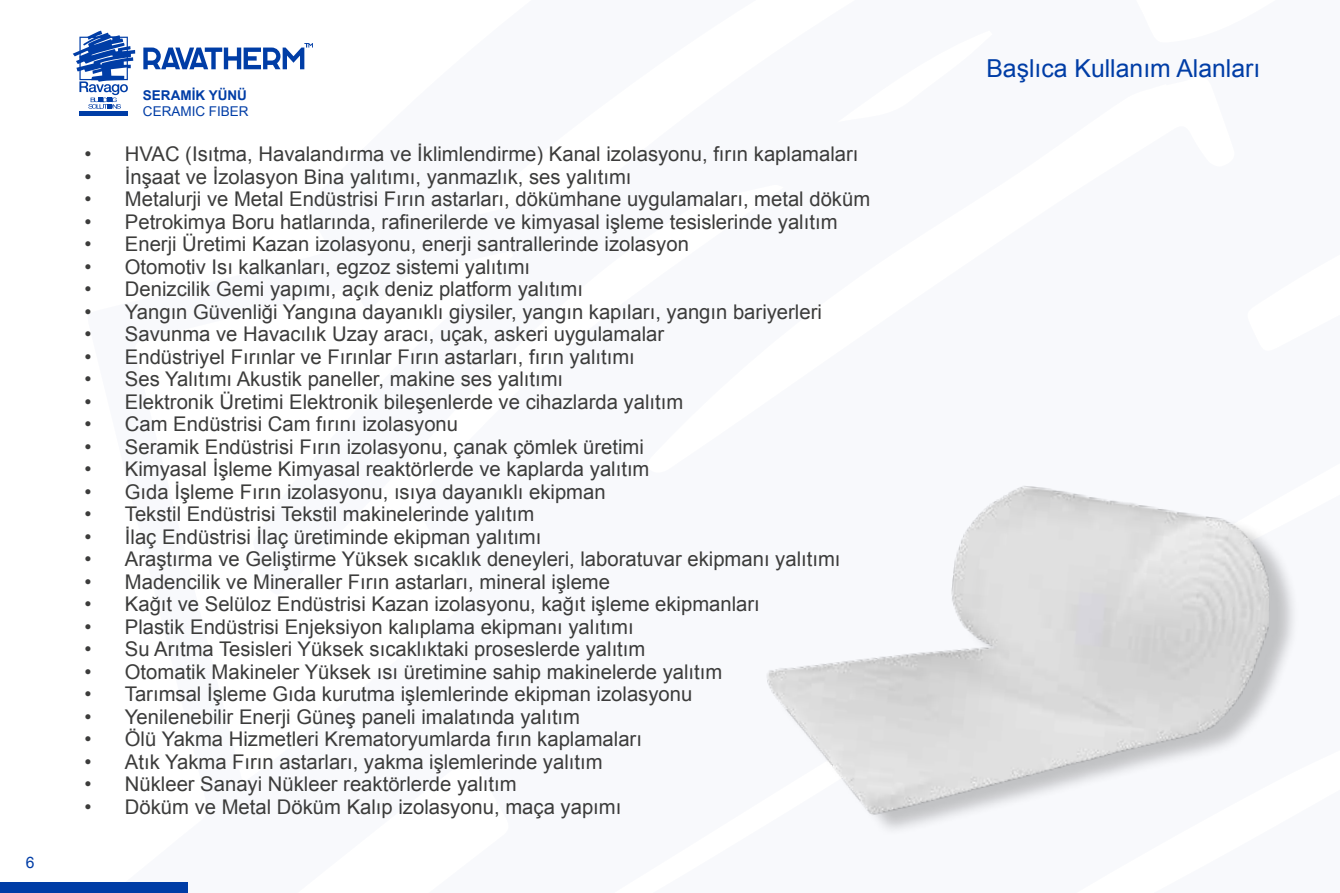
<style>
.page{position:relative;width:1340px;height:893px;background:#fff}
.page>*{position:absolute;margin:0;border:0;box-sizing:border-box;transform-origin:0 0}
.t1{font:24.75px "Arial";color:#003da6}
.t2{font:20.25px "Arial";color:#3c3c3b}
.t3{font:15.75px "Arial";color:#003da6}
.t4{font:13.5px "Arial";color:#003da6}
.t5{font:700 13.5px "Arial";color:#003da6}
</style>
<div class="page">
<div style="left:0;top:883px;width:188px;height:10px;background:#003da6"></div>
<div style="left:79px;top:111px;width:49px;height:5px;background:#003da6"></div>
<svg style="left:73px;top:31px;width:62px;height:78px"></svg>
<svg style="left:143px;top:43px;width:170px;height:26px"></svg>
<div style="left:773px;top:487px;width:526px;height:350px;background:#000;opacity:.22"></div>
<img style="left:766px;top:485px;width:503px;height:352px">
<p class="t3" style="left:26px;top:852px;width:10px">6</p>
<p class="t5" style="left:143px;top:86px;width:106px">SERAMİK YÜNÜ</p>
<p class="t4" style="left:143px;top:102px;width:107px">CERAMIC FIBER</p>
<p class="t2" style="left:84px;top:141px;width:775px">• HVAC (Isıtma, Havalandırma ve İklimlendirme) Kanal izolasyonu, fırın kaplamaları</p>
<p class="t2" style="left:84px;top:164px;width:548px">• İnşaat ve İzolasyon Bina yalıtımı, yanmazlık, ses yalıtımı</p>
<p class="t2" style="left:84px;top:186px;width:787px">• Metalurji ve Metal Endüstrisi Fırın astarları, dökümhane uygulamaları, metal döküm</p>
<p class="t2" style="left:84px;top:209px;width:754px">• Petrokimya Boru hatlarında, rafinerilerde ve kimyasal işleme tesislerinde yalıtım</p>
<p class="t2" style="left:84px;top:231px;width:606px">• Enerji Üretimi Kazan izolasyonu, enerji santrallerinde izolasyon</p>
<p class="t2" style="left:84px;top:254px;width:447px">• Otomotiv Isı kalkanları, egzoz sistemi yalıtımı</p>
<p class="t2" style="left:84px;top:276px;width:500px">• Denizcilik Gemi yapımı, açık deniz platform yalıtımı</p>
<p class="t2" style="left:84px;top:299px;width:739px">• Yangın Güvenliği Yangına dayanıklı giysiler, yangın kapıları, yangın bariyerleri</p>
<p class="t2" style="left:84px;top:321px;width:581px">• Savunma ve Havacılık Uzay aracı, uçak, askeri uygulamalar</p>
<p class="t2" style="left:84px;top:344px;width:552px">• Endüstriyel Fırınlar ve Fırınlar Fırın astarları, fırın yalıtımı</p>
<p class="t2" style="left:84px;top:366px;width:480px">• Ses Yalıtımı Akustik paneller, makine ses yalıtımı</p>
<p class="t2" style="left:84px;top:389px;width:600px">• Elektronik Üretimi Elektronik bileşenlerde ve cihazlarda yalıtım</p>
<p class="t2" style="left:84px;top:411px;width:375px">• Cam Endüstrisi Cam fırını izolasyonu</p>
<p class="t2" style="left:84px;top:434px;width:561px">• Seramik Endüstrisi Fırın izolasyonu, çanak çömlek üretimi</p>
<p class="t2" style="left:84px;top:456px;width:566px">• Kimyasal İşleme Kimyasal reaktörlerde ve kaplarda yalıtım</p>
<p class="t2" style="left:84px;top:479px;width:523px">• Gıda İşleme Fırın izolasyonu, ısıya dayanıklı ekipman</p>
<p class="t2" style="left:84px;top:501px;width:451px">• Tekstil Endüstrisi Tekstil makinelerinde yalıtım</p>
<p class="t2" style="left:84px;top:524px;width:458px">• İlaç Endüstrisi İlaç üretiminde ekipman yalıtımı</p>
<p class="t2" style="left:84px;top:546px;width:757px">• Araştırma ve Geliştirme Yüksek sıcaklık deneyleri, laboratuvar ekipmanı yalıtımı</p>
<p class="t2" style="left:84px;top:569px;width:527px">• Madencilik ve Mineraller Fırın astarları, mineral işleme</p>
<p class="t2" style="left:84px;top:591px;width:677px">• Kağıt ve Selüloz Endüstrisi Kazan izolasyonu, kağıt işleme ekipmanları</p>
<p class="t2" style="left:84px;top:614px;width:551px">• Plastik Endüstrisi Enjeksiyon kalıplama ekipmanı yalıtımı</p>
<p class="t2" style="left:84px;top:636px;width:562px">• Su Arıtma Tesisleri Yüksek sıcaklıktaki proseslerde yalıtım</p>
<p class="t2" style="left:84px;top:659px;width:639px">• Otomatik Makineler Yüksek ısı üretimine sahip makinelerde yalıtım</p>
<p class="t2" style="left:84px;top:681px;width:609px">• Tarımsal İşleme Gıda kurutma işlemlerinde ekipman izolasyonu</p>
<p class="t2" style="left:84px;top:704px;width:497px">• Yenilenebilir Enerji Güneş paneli imalatında yalıtım</p>
<p class="t2" style="left:84px;top:726px;width:559px">• Ölü Yakma Hizmetleri Krematoryumlarda fırın kaplamaları</p>
<p class="t2" style="left:84px;top:749px;width:519px">• Atık Yakma Fırın astarları, yakma işlemlerinde yalıtım</p>
<p class="t2" style="left:84px;top:771px;width:434px">• Nükleer Sanayi Nükleer reaktörlerde yalıtım</p>
<p class="t2" style="left:84px;top:793px;width:538px">• Döküm ve Metal Döküm Kalıp izolasyonu, maça yapımı</p>
<p class="t1" style="left:986px;top:52px;width:275px">Başlıca Kullanım Alanları</p>
</div>
